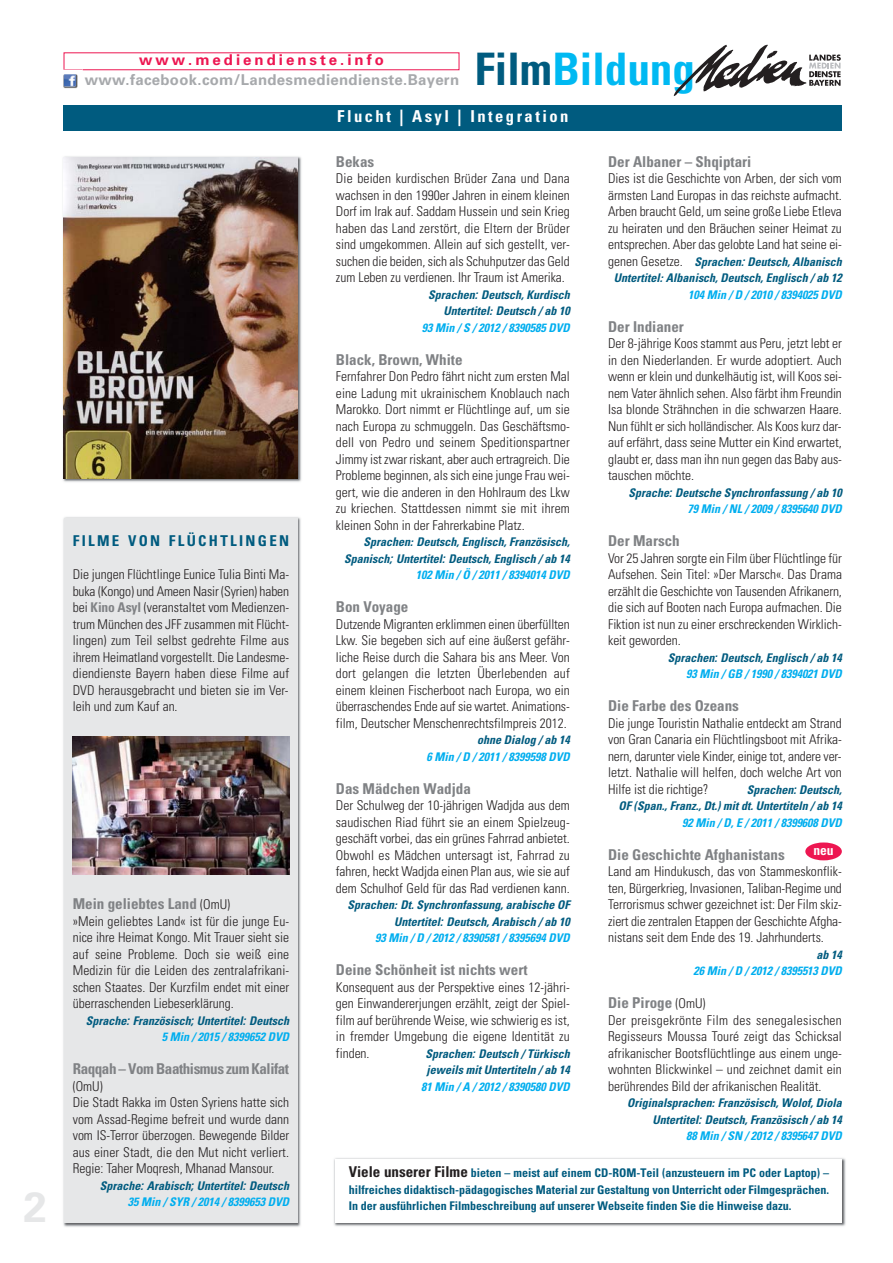
<style>
.page{position:relative;width:893px;height:1263px;background:#fff}
.page>*{position:absolute;margin:0;border:0;box-sizing:border-box;transform-origin:0 0}
.t1{font:700 condensed 45px "Univers";color:#00b9f2}
.t2{font:700 42px "Univers";color:#e6e7e8}
.t3{font:700 condensed 16.5px "Univers";letter-spacing:.15em;color:#fff}
.t4{font:700 condensed 15px "Univers";color:#808285}
.t5{font:700 15px "Univers";letter-spacing:.02em;color:#a7a9ac}
.t6{font:700 condensed 15px "Univers";letter-spacing:-.03em;color:#808285}
.t7{font:700 15px "Univers";letter-spacing:.2em;color:#ed1651}
.t8{font:700 condensed 15px "Univers";letter-spacing:.155em;color:#005b7f}
.t9{font:300 condensed 13.5px/16.5px "Univers";color:#231f20;text-align:justify}
.t10{font:700 condensed 13.5px "Univers";color:#fff}
.t11{font:italic 700 condensed 12px/16.5px "Univers";color:#005b7f;text-align:right}
.t12{font:italic 700 condensed 12px "Univers";color:#00aeef}
.t13{font:700 condensed 12px/16.5px "Univers";color:#005b7f;text-align:justify}
.s1{color:#005b7f}
.s2{font-weight:700;color:#808285}
.s3{font-weight:300;font-size:13.5px;color:#231f20}
.s4{font-weight:300;font-style:normal;font-size:13.5px;color:#231f20}
.s5{font-size:15px;color:#231f20}
</style>
<div class="page">
<img style="left:63px;top:156px;width:239px;height:326px">
<img style="left:64px;top:157px;width:234px;height:321px">
<div style="left:64px;top:106px;width:778px;height:25px;background:#005b7f"></div>
<img style="left:674px;top:45px;width:133px;height:51px">
<svg style="left:809px;top:55px;width:32px;height:31px"></svg>
<img style="left:63px;top:69px;width:15px;height:20px">
<svg style="left:64px;top:69px;width:19px;height:17px"></svg>
<div style="left:805px;top:842px;width:37px;height:18px;background:#ed1651;border-radius:50%"></div>
<img style="left:63px;top:517px;width:238px;height:710px">
<div style="left:64px;top:519px;width:234px;height:704px;background:#e6e7e8"></div>
<img style="left:73px;top:737px;width:216px;height:137px">
<img style="left:334px;top:1158px;width:512px;height:68px">
<div style="left:336px;top:1159px;width:506px;height:64px;background:#fff"></div>
<h2 class="t2" style="left:23px;top:1192px;width:25px">2</h2>
<h1 class="t1" style="left:475px;top:53px;width:221px"><span class="s1">Film</span>Bildung</h1>
<p class="t3" style="left:337px;top:111px;width:233px">Flucht | Asyl | Integration</p>
<p class="t7" style="left:139px;top:54px;width:246px">www.mediendienste.info</p>
<p class="t5" style="left:85px;top:74px;width:376px">www.facebook.com/Landesmediendienste.Bayern</p>
<p class="t8" style="left:73px;top:535px;width:218px">FILME VON FLÜCHTLINGEN</p>
<p class="t9" style="left:73px;top:567px;width:218px">Die jungen Flüchtlinge Eunice Tulia Binti Ma&shy;buka (Kongo) und Ameen Nasir (Syrien) haben bei <span class="s2">Kino Asyl</span> (veranstaltet vom Medienzen&shy;trum München des JFF zusammen mit Flücht&shy;lingen) zum Teil selbst gedrehte Filme aus ihrem Heimatland vorgestellt. Die Landesme&shy;diendienste Bayern haben diese Filme auf DVD herausgebracht und bieten sie im Ver&shy;leih und zum Kauf an.</p>
<p class="t4" style="left:73px;top:898px;width:159px">Mein geliebtes Land <span class="s3">(OmU)</span></p>
<p class="t9" style="left:73px;top:914px;width:218px">»Mein geliebtes Land« ist für die junge Eu&shy;nice ihre Heimat Kongo. Mit Trauer sieht sie auf seine Probleme. Doch sie weiß eine Medizin für die Leiden des zentralafrikani&shy;schen Staates. Der Kurzfilm endet mit einer überraschenden Liebeserklärung.</p>
<p class="t11" style="left:86px;top:1013px;width:205px">Sprache.. Französisch,. Untertitel.. Deutsch</p>
<p class="t12" style="left:162px;top:1032px;width:129px">5 Min / 2015 / 8399652 DVD</p>
<p class="t6" style="left:73px;top:1063px;width:218px">Raqqah – Vom Baathismus zum Kalifat</p>
<p class="t9" style="left:73px;top:1079px;width:218px;text-align:left">(OmU)<br>Die Stadt Rakka im Osten Syriens hatte sich vom Assad-Regime befreit und wurde dann vom IS-Terror überzogen. Bewegende Bilder aus einer Stadt, die den Mut nicht verliert.<br>Regie: Taher Moqresh, Mhanad Mansour.</p>
<p class="t11" style="left:100px;top:1178px;width:191px">Sprache.. Arabisch,. Untertitel.. Deutsch</p>
<p class="t12" style="left:128px;top:1197px;width:163px">35 Min / SYR / 2014 / 8399653 DVD</p>
<p class="t4" style="left:336px;top:156px;width:40px">Bekas</p>
<p class="t9" style="left:336px;top:171px;width:235px">Die beiden kurdischen Brüder Zana und Dana wachsen in den 1990er Jahren in einem kleinen Dorf im Irak auf. Saddam Hussein und sein Krieg haben das Land zerstört, die Eltern der Brüder sind umgekommen. Allein auf sich gestellt, ver&shy;suchen die beiden, sich als Schuhputzer das Geld zum Leben zu verdienen. Ihr Traum ist Amerika.</p>
<p class="t11" style="left:428px;top:287px;width:143px">Sprachen.. Deutsch, Kurdisch<br>Untertitel.. Deutsch / ab 10</p>
<p class="t12" style="left:422px;top:323px;width:149px">93 Min / S / 2012 / 8390585 DVD</p>
<p class="t4" style="left:336px;top:354px;width:128px">Black, Brown, White</p>
<p class="t9" style="left:336px;top:369px;width:235px">Fernfahrer Don Pedro fährt nicht zum ersten Mal eine Ladung mit ukrainischem Knoblauch nach Marokko. Dort nimmt er Flüchtlinge auf, um sie nach Europa zu schmuggeln. Das Geschäftsmo&shy;dell von Pedro und seinem Speditionspartner Jimmy ist zwar riskant, aber auch ertragreich. Die Probleme beginnen, als sich eine junge Frau wei&shy;gert, wie die anderen in den Hohlraum des Lkw zu kriechen. Stattdessen nimmt sie mit ihrem kleinen Sohn in der Fahrerkabine Platz.</p>
<p class="t11" style="left:344px;top:535px;width:227px">Sprachen.. Deutsch, Englisch, Französisch,<br>Spanisch,. Untertitel.. Deutsch, Englisch / ab 14</p>
<p class="t12" style="left:416px;top:570px;width:155px">102 Min / Ö / 2011 / 8394014 DVD</p>
<p class="t4" style="left:336px;top:601px;width:74px">Bon Voyage</p>
<p class="t9" style="left:336px;top:617px;width:235px">Dutzende Migranten erklimmen einen überfüllten Lkw. Sie begeben sich auf eine äußerst gefähr - liche Reise durch die Sahara bis ans Meer. Von dort gelangen die letzten Überlebenden auf einem kleinen Fischerboot nach Europa, wo ein überraschendes Ende auf sie wartet. Animations&shy;film, Deutscher Menschenrechtsfilmpreis 2012.</p>
<p class="t11" style="left:477px;top:733px;width:94px">ohne Dialog / ab 14</p>
<p class="t12" style="left:427px;top:752px;width:145px">6 Min / D / 2011 / 8399598 DVD</p>
<p class="t4" style="left:336px;top:783px;width:136px">Das Mädchen Wadjda</p>
<p class="t9" style="left:336px;top:798px;width:235px">Der Schulweg der 10-jährigen Wadjda aus dem saudischen Riad führt sie an einem Spielzeug - geschäft vorbei, das ein grünes Fahrrad anbietet.<br>Obwohl es Mädchen untersagt ist, Fahrrad zu fahren, heckt Wadjda einen Plan aus, wie sie auf dem Schulhof Geld für das Rad verdienen kann.</p>
<p class="t11" style="left:348px;top:898px;width:224px">Sprachen.. Dt. Synchronfassung, arabische OF<br>Untertitel.. Deutsch, Arabisch / ab 10</p>
<p class="t12" style="left:375px;top:933px;width:196px">93 Min / D / 2012 / 8390581 / 8395694 DVD</p>
<p class="t4" style="left:336px;top:964px;width:193px">Deine Schönheit ist nichts wert</p>
<p class="t9" style="left:336px;top:980px;width:235px">Konsequent aus der Perspektive eines 12-jähri&shy;gen Einwandererjungen erzählt, zeigt der Spiel&shy;film auf berührende Weise, wie schwierig es ist, in fremder Umgebung die eigene Identität zu finden.</p>
<p class="t11" style="left:426px;top:1046px;width:146px;text-align:left">Sprachen.. Deutsch / Türkisch jeweils mit Untertiteln / ab 14</p>
<p class="t12" style="left:421px;top:1082px;width:150px">81 Min / A / 2012 / 8390580 DVD</p>
<p class="t4" style="left:608px;top:156px;width:145px">Der Albaner – Shqiptari</p>
<p class="t9" style="left:608px;top:171px;width:235px">Dies ist die Geschichte von Arben, der sich vom ärmsten Land Europas in das reichste aufmacht.<br>Arben braucht Geld, um seine große Liebe Etleva zu heiraten und den Bräuchen seiner Heimat zu entsprechen. Aber das gelobte Land hat seine ei-</p>
<p class="t11" style="left:608px;top:254px;width:235px;text-align:center"><span class="s4">genen Gesetze.</span> Sprachen.. Deutsch, Albanisch<br>Untertitel.. Albanisch, Deutsch, Englisch / ab 12</p>
<p class="t12" style="left:688px;top:290px;width:155px">104 Min / D / 2010 / 8394025 DVD</p>
<p class="t4" style="left:608px;top:321px;width:77px">Der Indianer</p>
<p class="t9" style="left:608px;top:336px;width:235px">Der 8-jährige Koos stammt aus Peru, jetzt lebt er in den Niederlanden. Er wurde adoptiert. Auch wenn er klein und dunkelhäutig ist, will Koos sei&shy;nem Vater ähnlich sehen. Also färbt ihm Freundin Isa blonde Strähnchen in die schwarzen Haare.<br>Nun fühlt er sich holländischer. Als Koos kurz dar&shy;auf erfährt, dass seine Mutter ein Kind erwartet, glaubt er, dass man ihn nun gegen das Baby aus&shy;tauschen möchte.</p>
<p class="t11" style="left:628px;top:485px;width:215px">Sprache.. Deutsche Synchronfassung / ab 10</p>
<p class="t12" style="left:687px;top:504px;width:156px">79 Min / NL / 2009 / 8395640 DVD</p>
<p class="t4" style="left:608px;top:535px;width:73px">Der Marsch</p>
<p class="t9" style="left:608px;top:551px;width:235px">Vor 25 Jahren sorgte ein Film über Flüchtlinge für Aufsehen. Sein Titel: »Der Marsch«. Das Drama erzählt die Geschichte von Tausenden Afrikanern, die sich auf Booten nach Europa aufmachen. Die Fiktion ist nun zu einer erschreckenden Wirklich&shy;keit geworden.</p>
<p class="t11" style="left:668px;top:650px;width:176px">Sprachen.. Deutsch, Englisch / ab 14</p>
<p class="t12" style="left:686px;top:669px;width:157px">93 Min / GB / 1990 / 8394021 DVD</p>
<p class="t4" style="left:608px;top:700px;width:132px">Die Farbe des Ozeans</p>
<p class="t9" style="left:608px;top:716px;width:235px">Die junge Touristin Nathalie entdeckt am Strand von Gran Canaria ein Flüchtlingsboot mit Afrika&shy;nern, darunter viele Kinder, einige tot, andere ver&shy;letzt. Nathalie will helfen, doch welche Art von Hilfe ist die richtige?</p>
<p class="t11" style="left:618px;top:782px;width:225px">Sprachen.. Deutsch,<br>OF (Span., Franz., Dt.) mit dt. Untertiteln / ab 14</p>
<p class="t12" style="left:682px;top:818px;width:161px">92 Min / D, E / 2011 / 8399608 DVD</p>
<p class="t4" style="left:608px;top:849px;width:178px">Die Geschichte Afghanistans</p>
<p class="t9" style="left:608px;top:864px;width:235px">Land am Hindukusch, das von Stammeskonflik&shy;ten, Bürgerkrieg, Invasionen, Taliban-Regime und Terrorismus schwer gezeichnet ist: Der Film skiz&shy;ziert die zentralen Etappen der Geschichte Afgha&shy;nistans seit dem Ende des 19. Jahrhunderts.</p>
<p class="t11" style="left:817px;top:947px;width:27px">ab 14</p>
<p class="t12" style="left:693px;top:966px;width:150px">26 Min / D / 2012 / 8395513 DVD</p>
<p class="t4" style="left:608px;top:997px;width:99px">Die Piroge <span class="s3">(OmU)</span></p>
<p class="t9" style="left:608px;top:1013px;width:235px">Der preisgekrönte Film des senegalesischen Regisseurs Moussa Touré zeigt das Schicksal afrikanischer Bootsflüchtlinge aus einem unge&shy;wohnten Blickwinkel – und zeichnet damit ein berührendes Bild der afrikanischen Realität.</p>
<p class="t11" style="left:627px;top:1096px;width:216px">Originalsprachen.. Französisch, Wolof, Diola<br>Untertitel.. Deutsch, Französisch / ab 14</p>
<p class="t12" style="left:686px;top:1131px;width:157px">88 Min / SN / 2012 / 8395647 DVD</p>
<p class="t10" style="left:814px;top:845px;width:21px">neu</p>
<p class="t13" style="left:349px;top:1166px;width:482px"><span class="s5">Viele unserer Filme</span> bieten – meist auf einem CD-ROM-Teil (anzusteuern im PC oder Laptop) – hilfreiches didaktisch-pädagogisches Material zur Gestaltung von Unterricht oder Filmgesprächen.<br>In der ausführlichen Filmbeschreibung auf unserer Webseite finden Sie die Hinweise dazu.</p>
</div>
